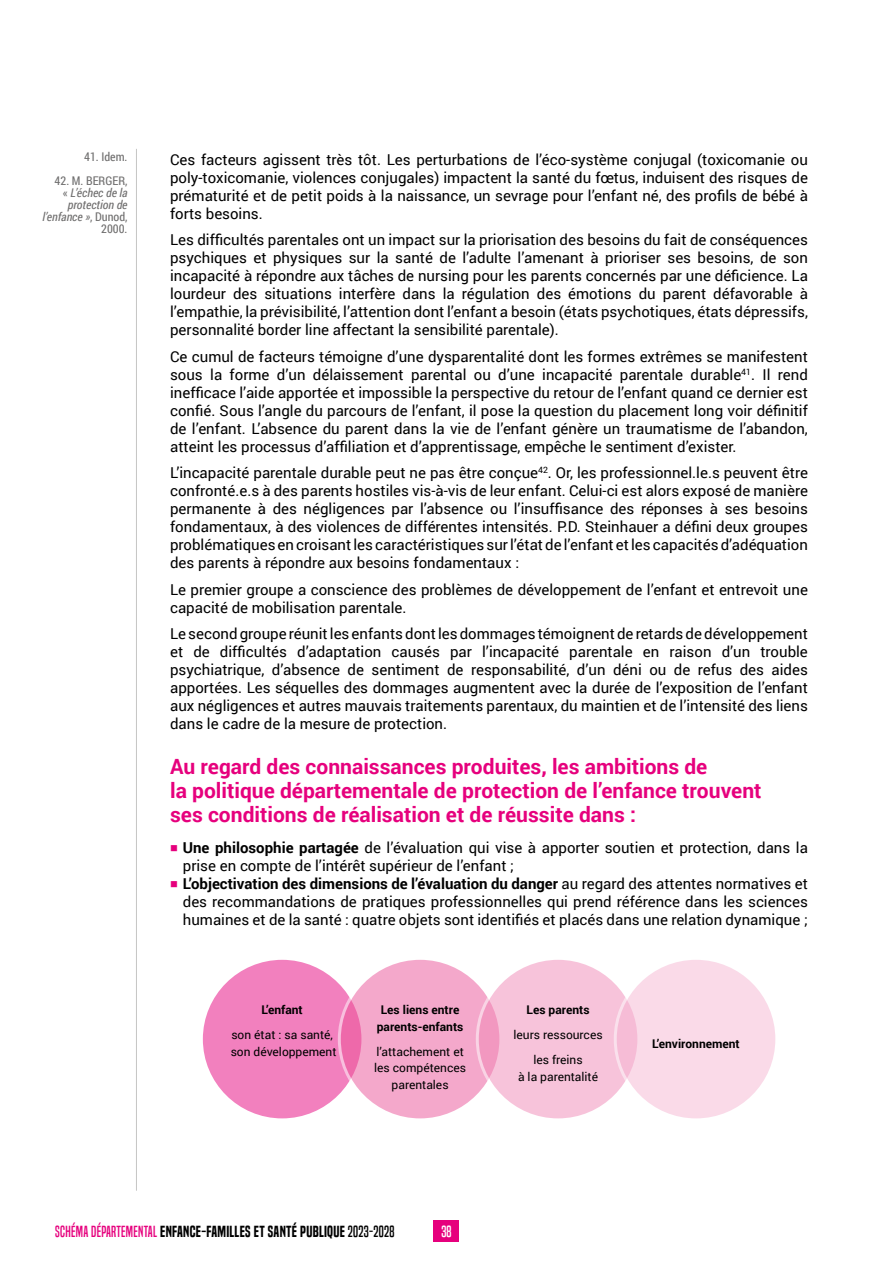
<style>
.page{position:relative;width:893px;height:1263px;background:#fff}
.page>*{position:absolute;margin:0;border:0;box-sizing:border-box;transform-origin:0 0}
.t1{font:700 21px/24px "Roboto";color:#e6007d}
.t2{font:15px/18px "Roboto";color:#000;text-align:justify}
.t3{font:15px "Built Titling Sb";letter-spacing:.02em;color:#000}
.t4{font:15px "Built Titling Rg";color:#fff}
.t5{font:12px/16.5px "Roboto";color:#000;text-align:center}
.t6{font:700 12px/16.5px "Roboto";color:#000;text-align:center}
.t7{font:italic 12px/12px "Roboto Condensed";color:#706f6f;text-align:right}
.t8{font:12px "Roboto Condensed";color:#706f6f}
.s1{font-style:normal}
.s2{font-weight:700}
.s3{font-family:"Built Titling Rg";color:#e6007d}
.s4{font-family:"Built Titling Rg"}
</style>
<div class="page">
<hr style="left:136px;top:149px;width:1px;height:1042px;background:#9d9d9c">
<div style="left:434px;top:1220px;width:25px;height:22px;background:#e6007d"></div>
<div style="left:201px;top:958px;width:162px;height:162px;background:#f280be;border-radius:50%"></div>
<svg style="left:339px;top:958px;width:162px;height:162px;background:#f4a7ca"></svg>
<svg style="left:477px;top:958px;width:162px;height:162px;background:#f6c2d9"></svg>
<svg style="left:615px;top:958px;width:162px;height:162px;background:#f9d9e7"></svg>
<div style="left:614px;top:957px;width:164px;height:164px;border:3px solid #fff;border-radius:50%"></div>
<p class="t8" style="left:84px;top:149px;width:45px">41. Idem.</p>
<p class="t7" style="left:42px;top:175px;width:87px"><span class="s1">42. M. BERGER,<br>«</span> L’échec de la protection de l’enfance »<span class="s1">, Dunod,<br>2000.</span></p>
<p class="t2" style="left:170px;top:150px;width:639px">Ces facteurs agissent très tôt. Les perturbations de l’éco-système conjugal (toxicomanie ou poly-toxicomanie, violences conjugales) impactent la santé du fœtus, induisent des risques de prématurité et de petit poids à la naissance, un sevrage pour l’enfant né, des profils de bébé à forts besoins.</p>
<p class="t2" style="left:170px;top:230px;width:639px">Les difficultés parentales ont un impact sur la priorisation des besoins du fait de conséquences psychiques et physiques sur la santé de l’adulte l’amenant à prioriser ses besoins, de son incapacité à répondre aux tâches de nursing pour les parents concernés par une déficience. La lourdeur des situations interfère dans la régulation des émotions du parent défavorable à l’empathie, la prévisibilité, l’attention dont l’enfant a besoin (états psychotiques, états dépressifs, personnalité border line affectant la sensibilité parentale).</p>
<p class="t2" style="left:170px;top:347px;width:639px">Ce cumul de facteurs témoigne d’une dysparentalité dont les formes extrêmes se manifestent sous la forme d’un délaissement parental ou d’une incapacité parentale durable<sup>41</sup>. Il rend inefficace l’aide apportée et impossible la perspective du retour de l’enfant quand ce dernier est confié. Sous l’angle du parcours de l’enfant, il pose la question du placement long voir définitif de l’enfant. L’absence du parent dans la vie de l’enfant génère un traumatisme de l’abandon, atteint les processus d’affiliation et d’apprentissage, empêche le sentiment d’exister.</p>
<p class="t2" style="left:170px;top:463px;width:639px">L’incapacité parentale durable peut ne pas être conçue<sup>42</sup>. Or, les professionnel.le.s peuvent être confronté.e.s à des parents hostiles vis-à-vis de leur enfant. Celui-ci est alors exposé de manière permanente à des négligences par l’absence ou l’insuffisance des réponses à ses besoins fondamentaux, à des violences de différentes intensités. P.D. Steinhauer a défini deux groupes problématiques en croisant les caractéristiques sur l’état de l’enfant et les capacités d’adéquation des parents à répondre aux besoins fondamentaux :</p>
<p class="t2" style="left:170px;top:580px;width:639px">Le premier groupe a conscience des problèmes de développement de l’enfant et entrevoit une capacité de mobilisation parentale.</p>
<p class="t2" style="left:170px;top:624px;width:639px">Le second groupe réunit les enfants dont les dommages témoignent de retards de développement et de difficultés d’adaptation causés par l’incapacité parentale en raison d’un trouble psychiatrique, d’absence de sentiment de responsabilité, d’un déni ou de refus des aides apportées. Les séquelles des dommages augmentent avec la durée de l’exposition de l’enfant aux négligences et autres mauvais traitements parentaux, du maintien et de l’intensité des liens dans le cadre de la mesure de protection.</p>
<h1 class="t1" style="left:170px;top:754px;width:593px">Au regard des connaissances produites, les ambitions de<br>la politique départementale de protection de l’enfance trouvent ses conditions de réalisation et de réussite dans :</h1>
<p class="t2" style="left:183px;top:838px;width:627px;text-align:left"><span class="s2">Une philosophie partagée</span> de l’évaluation qui vise à apporter soutien et protection, dans la prise en compte de l’intérêt supérieur de l’enfant ;<br><span class="s2">L’objectivation des dimensions de l’évaluation du danger</span> au regard des attentes normatives et des recommandations de pratiques professionnelles qui prend référence dans les sciences humaines et de la santé : quatre objets sont identifiés et placés dans une relation dynamique ;</p>
<p class="t6" style="left:261px;top:1001px;width:43px">L’enfant</p>
<p class="t5" style="left:231px;top:1026px;width:107px;text-align:left">son état : sa santé, son développement</p>
<p class="t6" style="left:377px;top:1001px;width:88px">Les liens entre parents-enfants</p>
<p class="t5" style="left:374px;top:1043px;width:93px">l’attachement et les compétences parentales</p>
<p class="t6" style="left:527px;top:1001px;width:64px">Les parents</p>
<p class="t5" style="left:513px;top:1022px;width:91px;line-height:25px">leurs ressources les freins</p>
<p class="t5" style="left:518px;top:1068px;width:82px">à la parentalité</p>
<p class="t6" style="left:652px;top:1035px;width:89px">L’environnement</p>
<p class="t3" style="left:55px;top:1222px;width:341px"><span class="s3">SCHÉMA DÉPARTEMENTAL</span> ENFANCE-FAMILLES ET SANTÉ PUBLIQUE <span class="s4">2023-2028</span></p>
<p class="t4" style="left:441px;top:1222px;width:12px">38</p>
</div>
